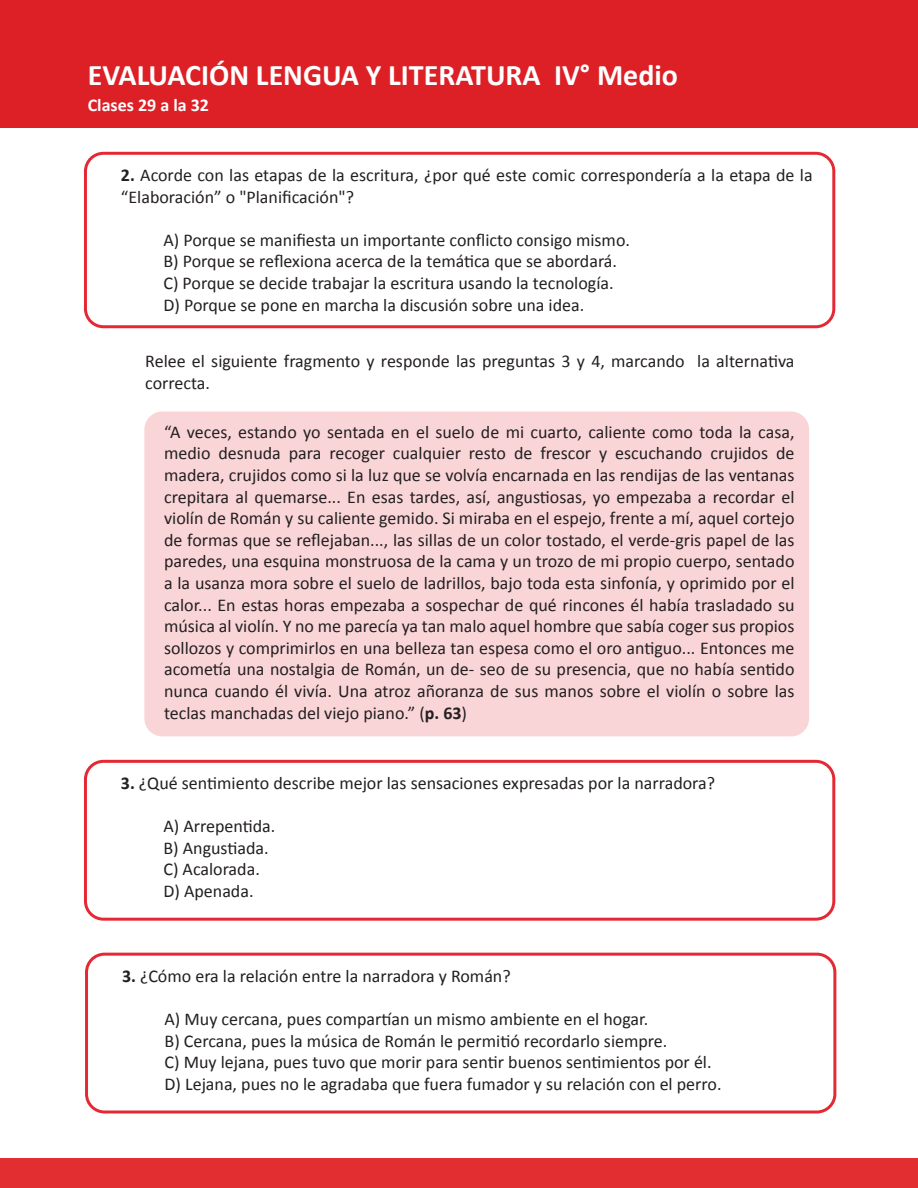
<style>
.page{position:relative;width:918px;height:1188px;background:#fff}
.page>*{position:absolute;margin:0;border:0;box-sizing:border-box;transform-origin:0 0}
.t1{font:700 30px "Calibri";color:#fff}
.t2{font:18px/21.6px "Calibri";color:#231f20}
.t3{font:700 18px "Calibri";color:#fff}
.s1{font-weight:700}
</style>
<div class="page">
<hr style="left:0;top:0;width:2px;height:127px;background:#e52934">
<div style="left:0;top:1158px;width:918px;height:30px;background:#e22e31"></div>
<div style="left:1px;top:0;width:917px;height:127px;background:#dd2026"></div>
<div style="left:84px;top:152px;width:751px;height:176px;border:3px solid #e52934;border-radius:18px"></div>
<div style="left:84px;top:760px;width:751px;height:161px;border:3px solid #e52934;border-radius:18px"></div>
<div style="left:144px;top:411px;width:665px;height:325px;background:#f9d5d7;border-radius:18px"></div>
<div style="left:85px;top:953px;width:751px;height:161px;border:3px solid #e52934;border-radius:18px"></div>
<p class="t1" style="left:88px;top:54px;width:592px">EVALUACIÓN LENGUA Y LITERATURA IV° Medio</p>
<p class="t3" style="left:88px;top:92px;width:123px">Clases 29 a la 32</p>
<p class="t2" style="left:121px;top:163px;width:693px"><span class="s1">2.</span> Acorde con las etapas de la escritura, ¿por qué este comic correspondería a la etapa de la “Elaboración” o "Planificación"?</p>
<p class="t2" style="left:163px;top:228px;width:468px">A) Porque se manifiesta un importante conflicto consigo mismo.</p>
<p class="t2" style="left:163px;top:250px;width:455px">B) Porque se reflexiona acerca de la temática que se abordará.</p>
<p class="t2" style="left:163px;top:271px;width:452px">C) Porque se decide trabajar la escritura usando la tecnología.</p>
<p class="t2" style="left:163px;top:293px;width:422px">D) Porque se pone en marcha la discusión sobre una idea.</p>
<p class="t2" style="left:145px;top:349px;width:651px">Relee el siguiente fragmento y responde las preguntas 3 y 4, marcando la alternativa correcta.</p>
<p class="t2" style="left:164px;top:420px;width:632px;text-align:justify">“A veces, estando yo sentada en el suelo de mi cuarto, caliente como toda la casa, medio desnuda para recoger cualquier resto de frescor y escuchando crujidos de madera, crujidos como si la luz que se volvía encarnada en las rendijas de las ventanas crepitara al quemarse... En esas tardes, así, angustiosas, yo empezaba a recordar el violín de Román y su caliente gemido. Si miraba en el espejo, frente a mí, aquel cortejo de formas que se reflejaban..., las sillas de un color tostado, el verde-gris papel de las paredes, una esquina monstruosa de la cama y un trozo de mi propio cuerpo, sentado a la usanza mora sobre el suelo de ladrillos, bajo toda esta sinfonía, y oprimido por el calor... En estas horas empezaba a sospechar de qué rincones él había trasladado su música al violín. Y no me parecía ya tan malo aquel hombre que sabía coger sus propios sollozos y comprimirlos en una belleza tan espesa como el oro antiguo... Entonces me acometía una nostalgia de Román, un de- seo de su presencia, que no había sentido nunca cuando él vivía. Una atroz añoranza de sus manos sobre el violín o sobre las teclas manchadas del viejo piano.” (<span class="s1">p. 63</span>)</p>
<p class="t2" style="left:121px;top:771px;width:596px"><span class="s1">3.</span> ¿Qué sentimiento describe mejor las sensaciones expresadas por la narradora?</p>
<p class="t2" style="left:163px;top:815px;width:113px">A) Arrepentida.</p>
<p class="t2" style="left:163px;top:836px;width:107px">B) Angustiada.</p>
<p class="t2" style="left:163px;top:858px;width:98px">C) Acalorada.</p>
<p class="t2" style="left:163px;top:879px;width:92px">D) Apenada.</p>
<p class="t2" style="left:122px;top:964px;width:390px"><span class="s1">3.</span> ¿Cómo era la relación entre la narradora y Román?</p>
<p class="t2" style="left:165px;top:1007px;width:485px">A) Muy cercana, pues compartían un mismo ambiente en el hogar.</p>
<p class="t2" style="left:165px;top:1029px;width:504px">B) Cercana, pues la música de Román le permitió recordarlo siempre.</p>
<p class="t2" style="left:165px;top:1051px;width:549px">C) Muy lejana, pues tuvo que morir para sentir buenos sentimientos por él.</p>
<p class="t2" style="left:165px;top:1072px;width:559px">D) Lejana, pues no le agradaba que fuera fumador y su relación con el perro.</p>
</div>
